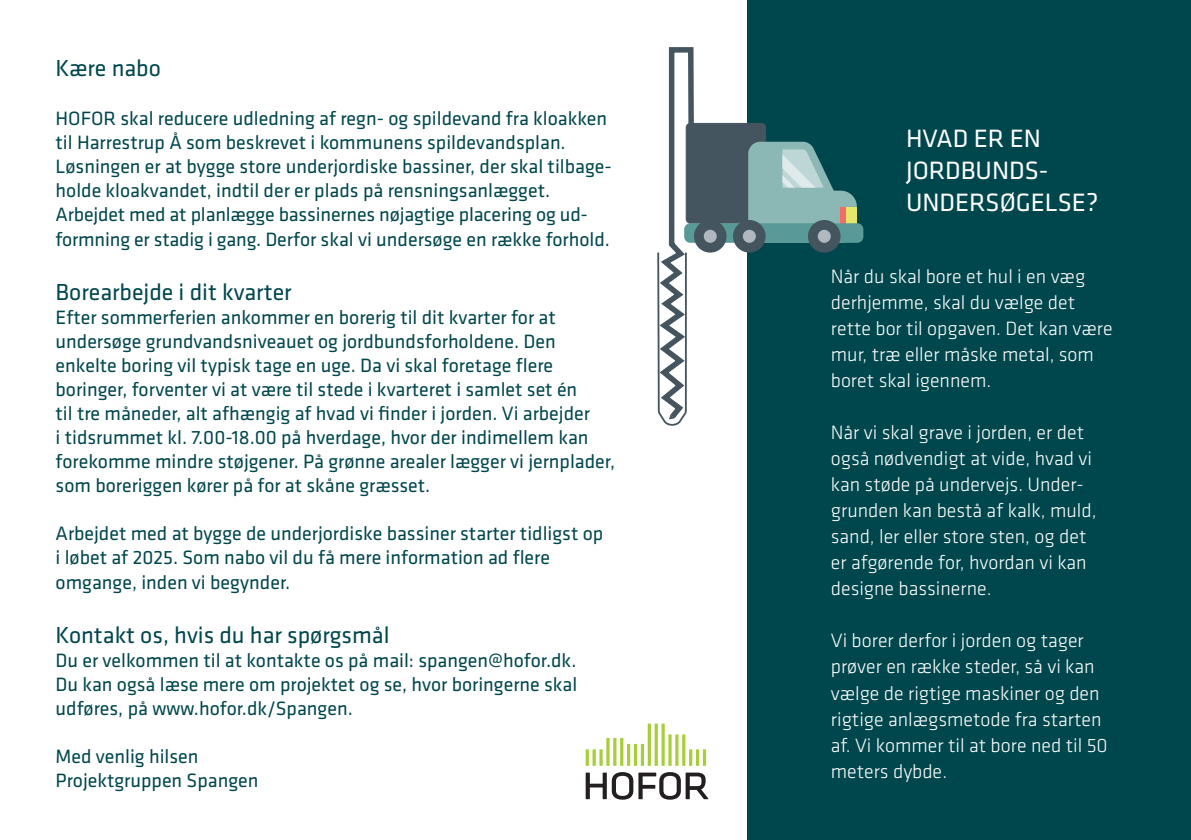
<style>
.page{position:relative;width:1191px;height:840px;background:#fff}
.page>*{position:absolute;margin:0;border:0;box-sizing:border-box;transform-origin:0 0}
.t1{font:26px "Klavika";color:#fff}
.t2{font:24px "Klavika";color:#00474d}
.t3{font:20px/24px "Klavika";color:#00474d}
.t4{font:300 20px/26px "Klavika";color:#fff}
</style>
<div class="page">
<div style="left:747px;top:0;width:444px;height:839px;background:#00474d"></div>
<div style="left:686px;top:123px;width:79px;height:100px;background:#45555f;border-radius:4px"></div>
<div style="left:685px;top:123px;width:81px;height:100px;border:1px solid #45555f;border-radius:4px"></div>
<svg style="left:585px;top:47px;width:123px;height:753px"></svg>
<div style="left:684px;top:223px;width:179px;height:20px;background:#599a98;border-radius:6px"></div>
<div style="left:808px;top:220px;width:32px;height:32px;background:#45555f;border-radius:50%"></div>
<div style="left:733px;top:220px;width:32px;height:32px;background:#45555f;border-radius:50%"></div>
<div style="left:743px;top:230px;width:13px;height:13px;background:#aeb8be;border-radius:50%"></div>
<div style="left:694px;top:220px;width:32px;height:32px;background:#45555f;border-radius:50%"></div>
<div style="left:703px;top:230px;width:13px;height:13px;background:#aeb8be;border-radius:50%"></div>
<svg style="left:748px;top:142px;width:109px;height:101px"></svg>
<p class="t2" style="left:56px;top:53px;width:107px">Kære nabo</p>
<p class="t3" style="left:56px;top:106px;width:558px">HOFOR skal reducere udledning af regn- og spildevand fra kloakken til Harrestrup Å som beskrevet i kommunens spildevandsplan.<br>Løsningen er at bygge store underjordiske bassiner, der skal tilbage&shy;holde kloakvandet, indtil der er plads på rensningsanlægget.</p>
<p class="t3" style="left:56px;top:202px;width:556px;line-height:24.8px">Arbejdet med at planlægge bassinernes nøjagtige placering og ud&shy;formning er stadig i gang. Derfor skal vi undersøge en række forhold.</p>
<p class="t2" style="left:56px;top:276px;width:238px">Borearbejde i dit kvarter</p>
<p class="t3" style="left:56px;top:304px;width:561px">Efter sommerferien ankommer en borerig til dit kvarter for at undersøge grundvandsniveauet og jordbundsforholdene. Den enkelte boring vil typisk tage en uge. Da vi skal foretage flere boringer, forventer vi at være til stede i kvarteret i samlet set én<br>til tre måneder, alt afhængig af hvad vi finder i jorden. Vi arbejder<br>i tidsrummet kl. 7.00-18.00 på hverdage, hvor der indimellem kan forekomme mindre støjgener. På grønne arealer lægger vi jernplader, som boreriggen kører på for at skåne græsset.</p>
<p class="t3" style="left:56px;top:520px;width:549px">Arbejdet med at bygge de underjordiske bassiner starter tidligst op</p>
<p class="t3" style="left:56px;top:544px;width:496px">i løbet af 2025. Som nabo vil du få mere information ad flere</p>
<p class="t3" style="left:56px;top:569px;width:236px">omgange, inden vi begynder.</p>
<p class="t2" style="left:56px;top:618px;width:335px">Kontakt os, hvis du har spørgsmål</p>
<p class="t3" style="left:56px;top:647px;width:523px;text-align:justify">Du er velkommen til at kontakte os på mail: spangen@hofor.dk.<br>Du kan også læse mere om projektet og se, hvor boringerne skal udføres, på www.hofor.dk/Spangen.</p>
<p class="t3" style="left:56px;top:743px;width:144px">Med venlig hilsen</p>
<p class="t3" style="left:56px;top:767px;width:204px">Projektgruppen Spangen</p>
<p class="t1" style="left:906px;top:121px;width:137px">HVAD ER EN</p>
<p class="t1" style="left:906px;top:153px;width:144px">JORDBUNDS-</p>
<p class="t1" style="left:906px;top:185px;width:194px">UNDERSØGELSE?</p>
<p class="t4" style="left:831px;top:263px;width:283px">Når du skal bore et hul i en væg derhjemme, skal du vælge det rette bor til opgaven. Det kan være mur, træ eller måske metal, som boret skal igennem.</p>
<p class="t4" style="left:831px;top:419px;width:267px">Når vi skal grave i jorden, er det også nødvendigt at vide, hvad vi kan støde på undervejs. Under&shy;grunden kan bestå af kalk, muld, sand, ler eller store sten, og det er afgørende for, hvordan vi kan designe bassinerne.</p>
<p class="t4" style="left:831px;top:627px;width:278px">Vi borer derfor i jorden og tager prøver en række steder, så vi kan vælge de rigtige maskiner og den rigtige anlægsmetode fra starten af. Vi kommer til at bore ned til 50 meters dybde.</p>
</div>
